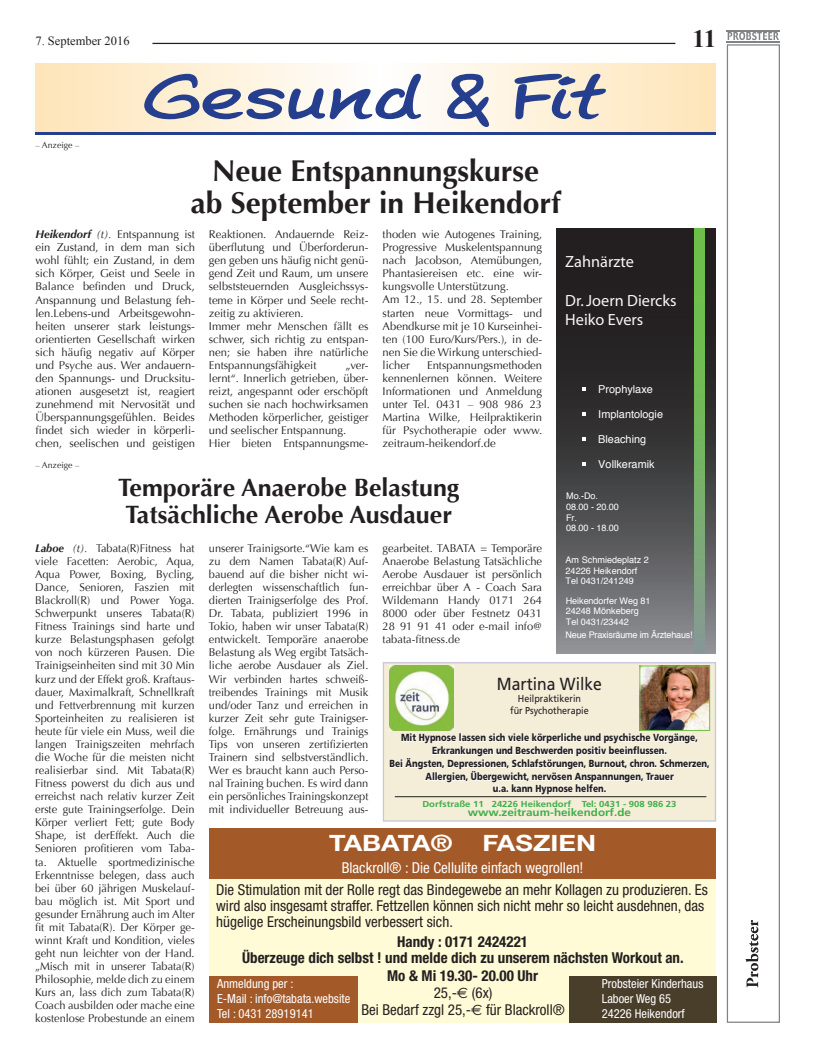
<style>
.page{position:relative;width:819px;height:1053px;background:#fff}
.page>*{position:absolute;margin:0;border:0;box-sizing:border-box;transform-origin:0 0}
.t1{font:58.62px "Mcgannahan";color:#253f8e;scale:1.47 1}
.t2{font:700 30px/32.5px "Optima";color:#231f20;text-align:center}
.t3{font:700 25px/27.5px "Optima";color:#231f20}
.t4{font:700 25px "Times New Roman";color:#231f20}
.t5{font:700 22.5px "Helvetica Neue";color:#fff;scale:1.2 1}
.t6{font:17.5px "Frutiger";color:#231f20;scale:.9 1}
.t7{font:16.25px/19.5px "Myriad";color:#f6f5f7}
.t8{font:condensed 15px/16.2px "Helvetica Neue";color:#231f20;text-align:center}
.t9{font:700 condensed 15px/16.2px "Helvetica Neue";color:#231f20;text-align:center}
.t10{font:condensed 12.5px/15px "Helvetica Neue";color:#fff}
.t11{font:12.5px "Times New Roman";color:#231f20}
.t12{font:11.25px/13px "Optima";color:#231f20;text-align:justify}
.t13{font:10.88px "Helvetica";letter-spacing:.005em;color:#fff}
.t14{font:700 10.62px "Frutiger";color:#40ae49;scale:1.1 1}
.t15{font:900 10.25px/13px "Frutiger";color:#231f20;text-align:center;scale:.82 1}
.t16{font:10px/12px "Frutiger";color:#231f20;text-align:center;scale:.9 1}
.t17{font:9.12px/10.5px "Helvetica";letter-spacing:-.005em;color:#fff}
.t18{font:9.12px "Helvetica";letter-spacing:-.025em;color:#fff}
.t19{font:8.75px "Optima";color:#231f20}
.t20{font:700 8.62px "Frutiger";color:#40ae49;scale:1.1 1}
.s1{font-weight:700;font-style:italic}
.s2{font-style:italic}
.s3{color:#fff}
.s4{font-family:"Euro Sans";font-stretch:normal}
</style>
<div class="page">
<hr style="left:152px;top:43px;width:523px;height:1px;background:#231f20">
<svg style="left:556px;top:229px;width:159px;height:425px;background:#434243"></svg>
<svg style="left:582px;top:387px;width:3px;height:4px"></svg>
<svg style="left:694px;top:229px;width:10px;height:425px;background:#76b165"></svg>
<div style="left:383px;top:662px;width:332px;height:159px;background:#f4edd8"></div>
<div style="left:383px;top:662px;width:333px;height:159px;border:1px solid #c6c4e1"></div>
<svg style="left:389px;top:733px;width:321px;height:61px"></svg>
<img style="left:389px;top:665px;width:65px;height:65px">
<img style="left:641px;top:667px;width:67px;height:61px">
<div style="left:639px;top:665px;width:71px;height:65px;border:1px solid #71bf44"></div>
<hr style="left:395px;top:796px;width:311px;height:1px;background:#231f20">
<div style="left:209px;top:878px;width:507px;height:144px;background:#fffbd6"></div>
<div style="left:209px;top:827px;width:507px;height:51px;background:#a45a28"></div>
<div style="left:209px;top:976px;width:148px;height:46px;background:#a45a28"></div>
<div style="left:569px;top:976px;width:147px;height:46px;background:#493e2a"></div>
<div style="left:726px;top:44px;width:54px;height:978px;border:1px solid #808285"></div>
<svg style="left:745px;top:920px;width:13px;height:67px"></svg>
<svg style="left:727px;top:32px;width:52px;height:8px"></svg>
<hr style="left:726px;top:30px;width:54px;height:1px;background:#808285">
<hr style="left:726px;top:41px;width:54px;height:1px;background:#808285">
<svg style="left:35px;top:64px;width:680px;height:68px"></svg>
<svg style="left:143px;top:73px;width:279px;height:47px"></svg>
<svg style="left:446px;top:73px;width:43px;height:55px"></svg>
<svg style="left:514px;top:73px;width:92px;height:47px;background:#d8d1ca"></svg>
<hr style="left:35px;top:132px;width:680px;height:3px;background:#253f8e">
<p class="t11" style="left:35px;top:32px;width:96px">7. September 2016</p>
<p class="t4" style="left:692px;top:21px;width:25px">11</p>
<p class="t19" style="left:35px;top:140px;width:45px">– Anzeige –</p>
<p class="t1" style="left:145px;top:59px;width:315px">Gesund &amp; Fit</p>
<p class="t2" style="left:191px;top:154px;width:371px">Neue Entspannungskurse<br>ab September in Heikendorf</p>
<p class="t12" style="left:209px;top:228px;width:161px;text-align:left">Reaktionen. Andauernde Reiz&shy;überflutung und Überforderun&shy;gen geben uns häufig nicht genü&shy;gend Zeit und Raum, um unsere selbststeuernden Ausgleichssys&shy;teme in Körper und Seele recht&shy;zeitig zu aktivieren.<br>Immer mehr Menschen fällt es schwer, sich richtig zu entspan&shy;nen; sie haben ihre natürliche<br>Entspannungsfähigkeit</p>
<p class="t12" style="left:35px;top:228px;width:161px"><span class="s1">Heikendorf</span> <span class="s2">(t).</span> Entspannung ist ein Zustand, in dem man sich wohl fühlt; ein Zustand, in dem sich Körper, Geist und Seele in Balance befinden und Druck, Anspannung und Belastung feh&shy;len.Lebens-und Arbeitsgewohn&shy;heiten unserer stark leistungs&shy;orientierten Gesellschaft wirken sich häufig negativ auf Körper und Psyche aus. Wer andauern&shy;den Spannungs- und Drucksitu&shy;ationen ausgesetzt ist, reagiert zunehmend mit Nervosität und Überspannungsgefühlen. Beides findet sich wieder in körperli&shy;chen, seelischen und geistigen</p>
<p class="t12" style="left:382px;top:228px;width:161px;text-align:left">thoden wie Autogenes Training,<br>Progressive Muskelentspannung nach Jacobson, Atemübungen,<br>Phantasiereisen etc. eine wir&shy;kungsvolle Unterstützung.<br>Am 12., 15. und 28. September starten neue Vormittags- und<br>Abendkurse mit je 10 Kurseinhei&shy;ten (100 Euro/Kurs/Pers.), in de&shy;nen Sie die Wirkung unterschied&shy;licher</p>
<p class="t7" style="left:565px;top:252px;width:70px">Zahnärzte</p>
<p class="t7" style="left:565px;top:291px;width:113px">Dr. Joern Diercks<br>Heiko Evers</p>
<p class="t12" style="left:382px;top:358px;width:161px;text-indent:44px">Entspannungsmethoden kennenlernen können. Weitere Informationen und Anmeldung unter Tel. 0431 – 908 986 23<br>Martina Wilke, Heilpraktikerin für Psychotherapie oder www. zeitraum-heikendorf.de</p>
<p class="t12" style="left:209px;top:358px;width:161px;text-align:left;text-indent:136px">„ver&shy;lernt“. Innerlich getrieben, über&shy;reizt, angespannt oder erschöpft suchen sie nach hochwirksamen<br>Methoden körperlicher, geistiger und seelischer Entspannung.<br>Hier bieten Entspannungsme-</p>
<p class="t13" style="left:598px;top:381px;width:56px">Prophylaxe</p>
<p class="t13" style="left:598px;top:406px;width:66px">Implantologie</p>
<p class="t13" style="left:598px;top:431px;width:49px">Bleaching</p>
<p class="t13" style="left:598px;top:456px;width:58px">Vollkeramik</p>
<p class="t19" style="left:35px;top:460px;width:45px">– Anzeige –</p>
<p class="t3" style="left:118px;top:474px;width:343px">Temporäre Anaerobe Belastung<br>Tatsächliche Aerobe Ausdauer</p>
<p class="t12" style="left:209px;top:541px;width:161px">unserer Trainigsorte.“Wie kam es zu dem Namen Tabata(R) Auf&shy;bauend auf die bisher nicht wi&shy;derlegten wissenschaftlich fun&shy;dierten Trainigserfolge des Prof.<br>Dr. Tabata, publiziert 1996 in Tokio, haben wir unser Tabata(R) entwickelt. Temporäre anaerobe Belastung als Weg ergibt Tatsäch&shy;liche aerobe Ausdauer als Ziel.<br>Wir verbinden hartes schweiß&shy;treibendes Trainings mit Musik und/oder Tanz und erreichen in kurzer Zeit sehr gute Trainigser&shy;folge. Ernährungs und Trainigs Tips von unseren zertifizierten Trainern sind selbstverständlich.<br>Wer es braucht kann auch Perso&shy;nal Training buchen. Es wird dann ein persönliches Trainingskonzept mit individueller Betreuung aus-</p>
<p class="t12" style="left:382px;top:541px;width:161px">gearbeitet. TABATA = Temporäre Anaerobe Belastung Tatsächliche Aerobe Ausdauer ist persönlich erreichbar über A - Coach Sara Wildemann Handy 0171 264<br>8000 oder über Festnetz 0431<br>28 91 91 41 oder e-mail info@ tabata-fitness.de</p>
<p class="t17" style="left:566px;top:490px;width:54px;line-height:10.9px">Mo.-Do.<br>08.00 - 20.00<br>Fr.<br>08.00 - 18.00</p>
<p class="t12" style="left:35px;top:541px;width:161px"><span class="s1">Laboe</span> <span class="s2">(t).</span> Tabata(R)Fitness hat viele Facetten: Aerobic, Aqua, Aqua Power, Boxing, Bycling, Dance, Senioren, Faszien mit Blackroll(R) und Power Yoga.<br>Schwerpunkt unseres Tabata(R)<br>Fitness Trainings sind harte und kurze Belastungsphasen gefolgt von noch kürzeren Pausen. Die Trainigseinheiten sind mit 30 Min kurz und der Effekt groß. Kraftaus&shy;dauer, Maximalkraft, Schnellkraft und Fettverbrennung mit kurzen Sporteinheiten zu realisieren ist heute für viele ein Muss, weil die langen Trainigszeiten mehrfach die Woche für die meisten nicht realisierbar sind. Mit Tabata(R)<br>Fitness powerst du dich aus und erreichst nach relativ kurzer Zeit erste gute Trainingserfolge. Dein Körper verliert Fett; gute Body Shape, ist derEffekt. Auch die Senioren profitieren vom Taba&shy;ta. Aktuelle sportmedizinische Erkenntnisse belegen, dass auch bei über 60 jährigen Muskelauf&shy;bau möglich ist. Mit Sport und gesunder Ernährung auch im Alter fit mit Tabata(R). Der Körper ge&shy;winnt Kraft und Kondition, vieles geht nun leichter von der Hand. „Misch mit in unserer Tabata(R)<br>Philosophie, melde dich zu einem Kurs an, lass dich zum Tabata(R)<br>Coach ausbilden oder mache eine kostenlose Probestunde an einem</p>
<p class="t17" style="left:565px;top:555px;width:85px">Am Schmiedeplatz 2<br>24226 Heikendorf<br>Tel 0431/241249</p>
<p class="t17" style="left:565px;top:595px;width:86px">Heikendorfer Weg 81<br>24248 Mönkeberg<br>Tel 0431/23442</p>
<p class="t18" style="left:565px;top:627px;width:129px">Neue Praxisräume im Ärztehaus!</p>
<p class="t6" style="left:497px;top:673px;width:118px">Martina Wilke</p>
<p class="t16" style="left:510px;top:692px;width:89px">Heilpraktikerin<br>für Psychotherapie</p>
<p class="t15" style="left:389px;top:731px;width:392px">Mit Hypnose lassen sich viele körperliche und psychische Vorgänge, Erkrankungen und Beschwerden positiv beeinflussen.<br>Bei Ängsten, Depressionen, Schlafstörungen, Burnout, chron. Schmerzen, Allergien, Übergewicht, nervösen Anspannungen, Trauer</p>
<p class="t15" style="left:493px;top:781px;width:140px">u.a. kann Hypnose helfen.</p>
<p class="t20" style="left:422px;top:798px;width:232px">Dorfstraße 11 24226 Heikendorf Tel: 0431 - 908 986 23</p>
<p class="t14" style="left:468px;top:806px;width:150px">www.zeitraum-heikendorf.de</p>
<p class="t5" style="left:329px;top:829px;width:104px">TABATA®</p>
<p class="t5" style="left:482px;top:829px;width:96px">FASZIEN</p>
<p class="t8" style="left:216px;top:856px;width:493px;line-height:21.6px"><span class="s3">Blackroll® : Die Cellulite einfach wegrollen!<br></span>Die Stimulation mit der Rolle regt das Bindegewebe an mehr Kollagen zu produzieren. Es</p>
<p class="t8" style="left:216px;top:897px;width:489px;text-align:left">wird also insgesamt straffer. Fettzellen können sich nicht mehr so leicht ausdehnen, das hügelige Erscheinungsbild verbessert sich.</p>
<p class="t9" style="left:242px;top:933px;width:443px">Handy : 0171 2424221<br>Überzeuge dich selbst ! und melde dich zu unserem nächsten Workout an.</p>
<p class="t9" style="left:387px;top:967px;width:152px">Mo &amp; Mi 19.30- 20.00 Uhr</p>
<p class="t10" style="left:217px;top:976px;width:135px">Anmeldung per :<br>E-Mail : info@tabata.website<br>Tel : 0431 28919141</p>
<p class="t8" style="left:361px;top:984px;width:205px">25,-<span class="s4">€</span> (6x)<br>Bei Bedarf zzgl 25,-<span class="s4">€</span> für Blackroll®</p>
<p class="t10" style="left:601px;top:976px;width:103px">Probsteier Kinderhaus<br>Laboer Weg 65<br>24226 Heikendorf</p>
</div>
